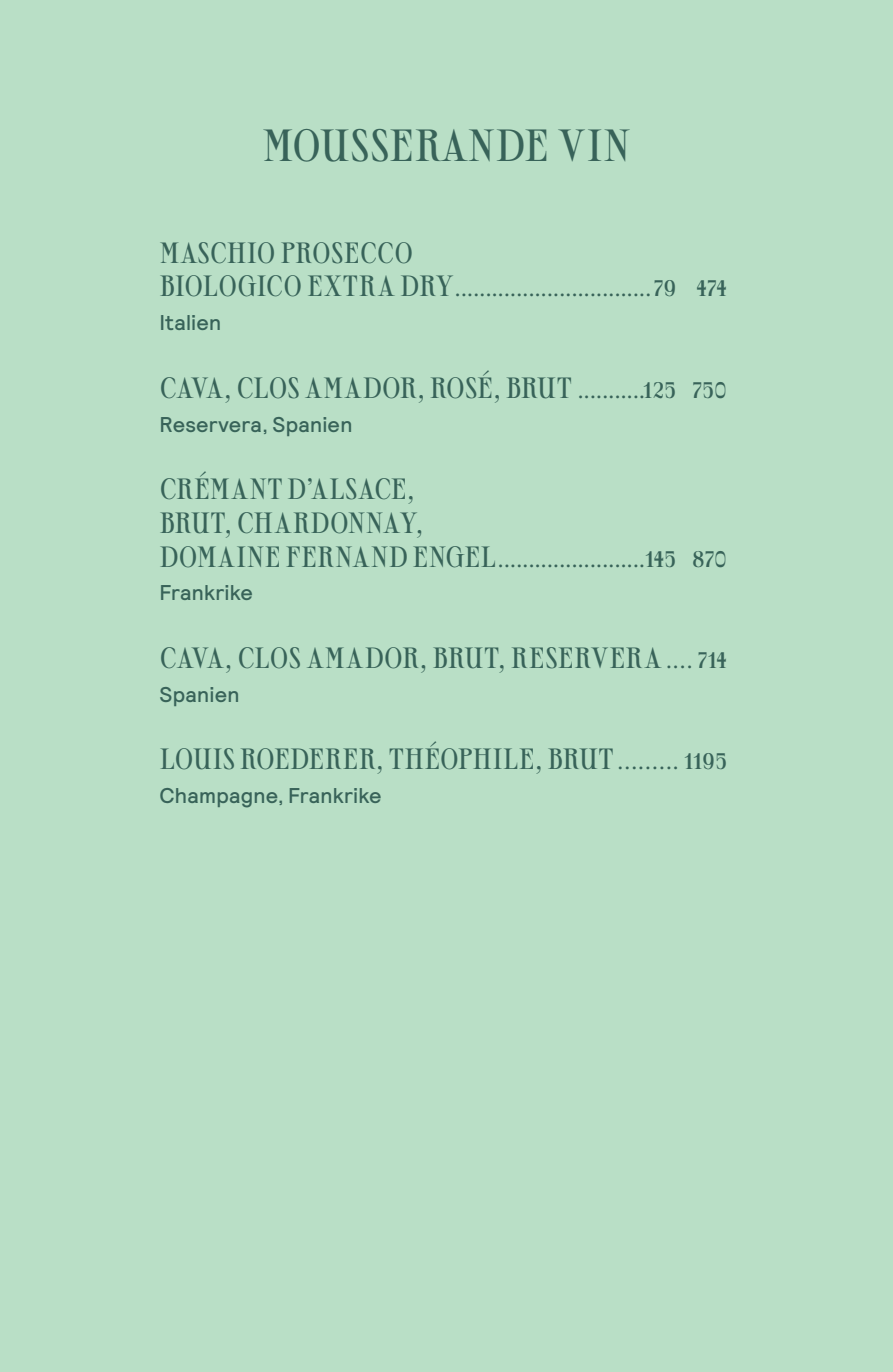
<style>
.page{position:relative;width:893px;height:1372px;background:#fff}
.page>*{position:absolute;margin:0;border:0;box-sizing:border-box;transform-origin:0 0}
.Rubrik{font:45px "Sprat Condesed";letter-spacing:-.015em;color:#386359}
.Pris{font:29.25px/33.8px "Sprat Condesed";letter-spacing:-.02em;color:#386359}
.Pris-2{font:500 condensed 22.5px "Sprat";letter-spacing:-.005em;color:#386359}
.Pris-3{font:500 21.38px "Relative";letter-spacing:.01em;color:#386359}
.Innehåll{font:500 21.38px "Relative";letter-spacing:.005em;color:#386359}
.s1{font-family:"Sprat Condesed";font-weight:400;font-stretch:normal;font-size:29.25px}
.s2{font-family:"Sprat";font-weight:500;font-stretch:condensed;font-size:22.5px}
</style>
<div class="page">
<div style="left:0;top:0;width:893px;height:1371px;background:#b9dfc6"></div>
<p class="Rubrik" style="left:262px;top:119px;width:370px">MOUSSERANDE VIN</p>
<p class="Pris" style="left:159px;top:235px;width:255px">MASCHIO PROSECCO</p>
<p class="Pris-2" style="left:159px;top:275px;width:299px"><span class="s1">BIOLOGICO EXTRA DRY</span>.................................</p>
<p class="Pris-2" style="left:654px;top:275px;width:75px">79 474</p>
<p class="Innehåll" style="left:159px;top:310px;width:63px">Italien</p>
<p class="Pris" style="left:159px;top:370px;width:421px">CAVA, CLOS AMADOR, ROSÉ, BRUT <span class="s2">...........</span></p>
<p class="Pris-2" style="left:643px;top:376px;width:85px">125 750</p>
<p class="Pris-3" style="left:159px;top:412px;width:195px">Reservera, Spanien</p>
<p class="Pris" style="left:159px;top:471px;width:266px">CRÉMANT D’ALSACE,<br>BRUT, CHARDONNAY,</p>
<p class="Pris-2" style="left:159px;top:545px;width:341px"><span class="s1">DOMAINE FERNAND ENGEL</span>.........................</p>
<p class="Pris-2" style="left:645px;top:545px;width:83px">145 870</p>
<p class="Pris-3" style="left:159px;top:580px;width:95px">Frankrike</p>
<p class="Pris" style="left:159px;top:640px;width:569px">CAVA, CLOS AMADOR, BRUT, RESERVERA<span class="s2">.... 714</span></p>
<p class="Pris-3" style="left:159px;top:682px;width:82px">Spanien</p>
<p class="Pris" style="left:159px;top:741px;width:569px">LOUIS ROEDERER, THÉOPHILE, BRUT<span class="s2">......... 1195</span></p>
<p class="Pris-3" style="left:159px;top:783px;width:224px">Champagne, Frankrike</p>
</div>
